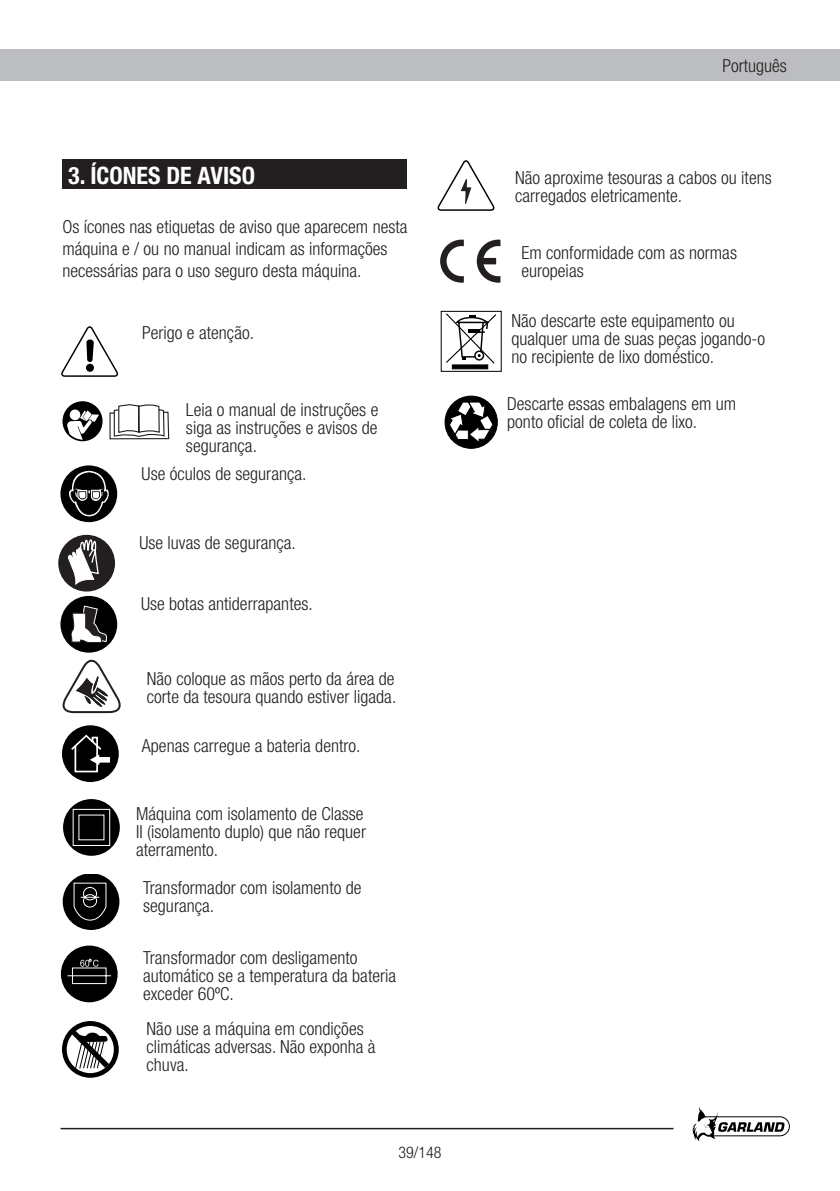
<style>
.page{position:relative;width:840px;height:1191px;background:#fff}
.page>*{position:absolute;margin:0;border:0;box-sizing:border-box;transform-origin:0 0}
.t1{font:700 condensed 24px "Helvetica Neue";color:#fff}
.t2{font:300 condensed 18px/18px "Helvetica Neue";color:#231f20}
.t3{font:300 condensed 16px "Helvetica Neue";color:#231f20}
</style>
<div class="page">
<div style="left:0;top:50px;width:839px;height:31px;background:#bcbdc0"></div>
<svg style="left:692px;top:1107px;width:97px;height:34px"></svg>
<hr style="left:60px;top:1127px;width:613px;height:2px;background:#231f20">
<div style="left:62px;top:159px;width:345px;height:30px;background:#231f20"></div>
<svg style="left:62px;top:1021px;width:57px;height:57px"></svg>
<svg style="left:61px;top:326px;width:58px;height:51px"></svg>
<div style="left:62px;top:401px;width:40px;height:40px;background:#000;border-radius:50%"></div>
<svg style="left:67px;top:410px;width:32px;height:30px"></svg>
<svg style="left:109px;top:404px;width:61px;height:36px"></svg>
<div style="left:62px;top:725px;width:57px;height:57px;background:#000;border-radius:50%"></div>
<svg style="left:69px;top:733px;width:42px;height:40px"></svg>
<div style="left:63px;top:799px;width:57px;height:56px;background:#000;border-radius:50%"></div>
<svg style="left:72px;top:808px;width:39px;height:38px"></svg>
<div style="left:63px;top:874px;width:56px;height:56px;background:#000;border-radius:50%"></div>
<svg style="left:73px;top:882px;width:34px;height:39px"></svg>
<div style="left:61px;top:945px;width:57px;height:57px;background:#000;border-radius:50%"></div>
<svg style="left:67px;top:959px;width:45px;height:25px"></svg>
<svg style="left:62px;top:649px;width:59px;height:65px"></svg>
<svg style="left:437px;top:160px;width:58px;height:51px"></svg>
<div style="left:60px;top:465px;width:57px;height:57px;background:#000;border-radius:50%"></div>
<svg style="left:69px;top:471px;width:40px;height:45px"></svg>
<div style="left:59px;top:535px;width:55px;height:56px;background:#231f20;border-radius:50%"></div>
<div style="left:58px;top:535px;width:57px;height:56px;border:1px solid #231f20;border-radius:50%"></div>
<svg style="left:66px;top:538px;width:33px;height:46px"></svg>
<div style="left:63px;top:598px;width:51px;height:52px;background:#000;border-radius:50%"></div>
<div style="left:60px;top:596px;width:57px;height:56px;border:5px solid #000;border-radius:50%"></div>
<svg style="left:70px;top:605px;width:38px;height:38px"></svg>
<svg style="left:440px;top:240px;width:23px;height:43px"></svg>
<svg style="left:476px;top:240px;width:24px;height:43px"></svg>
<svg style="left:440px;top:311px;width:61px;height:61px"></svg>
<svg style="left:445px;top:313px;width:51px;height:51px"></svg>
<svg style="left:452px;top:365px;width:35px;height:4px"></svg>
<div style="left:445px;top:396px;width:52px;height:52px;background:#000;border-radius:50%"></div>
<div style="left:444px;top:396px;width:53px;height:52px;border:1px solid #000;border-radius:50%"></div>
<svg style="left:449px;top:402px;width:44px;height:41px"></svg>
<h1 class="t1" style="left:68px;top:161px;width:188px">3. ÍCONES DE AVISO</h1>
<p class="t2" style="left:62px;top:216px;width:346px;line-height:22px">Os ícones nas etiquetas de aviso que aparecem nesta máquina e / ou no manual indicam as informações necessárias para o uso seguro desta máquina.</p>
<p class="t2" style="left:142px;top:323px;width:113px">Perigo e atenção.</p>
<p class="t2" style="left:186px;top:400px;width:194px;text-align:justify">Leia o manual de instruções e siga as instruções e avisos de segurança.</p>
<p class="t2" style="left:141px;top:464px;width:166px">Use óculos de segurança.</p>
<p class="t2" style="left:139px;top:533px;width:158px">Use luvas de segurança.</p>
<p class="t2" style="left:141px;top:595px;width:173px">Use botas antiderrapantes.</p>
<p class="t2" style="left:147px;top:669px;width:251px">Não coloque as mãos perto da área de corte da tesoura quando estiver ligada.</p>
<p class="t2" style="left:142px;top:736px;width:220px">Apenas carregue a bateria dentro.</p>
<p class="t2" style="left:136px;top:804px;width:231px">Máquina com isolamento de Classe<br>II (isolamento duplo) que não requer aterramento.</p>
<p class="t2" style="left:143px;top:878px;width:220px">Transformador com isolamento de segurança.</p>
<p class="t2" style="left:143px;top:948px;width:254px">Transformador com desligamento automático se a temperatura da bateria exceder 60ºC.</p>
<p class="t2" style="left:146px;top:1019px;width:230px">Não use a máquina em condições climáticas adversas. Não exponha à chuva.</p>
<p class="t3" style="left:398px;top:1143px;width:45px">39/148</p>
<p class="t2" style="left:722px;top:57px;width:66px">Português</p>
<p class="t2" style="left:515px;top:168px;width:258px">Não aproxime tesouras a cabos ou itens carregados eletricamente.</p>
<p class="t2" style="left:521px;top:244px;width:217px">Em conformidade com as normas europeias</p>
<p class="t2" style="left:511px;top:311px;width:255px">Não descarte este equipamento ou qualquer uma de suas peças jogando-o no recipiente de lixo doméstico.</p>
<p class="t2" style="left:507px;top:395px;width:230px">Descarte essas embalagens em um ponto oficial de coleta de lixo.</p>
</div>
